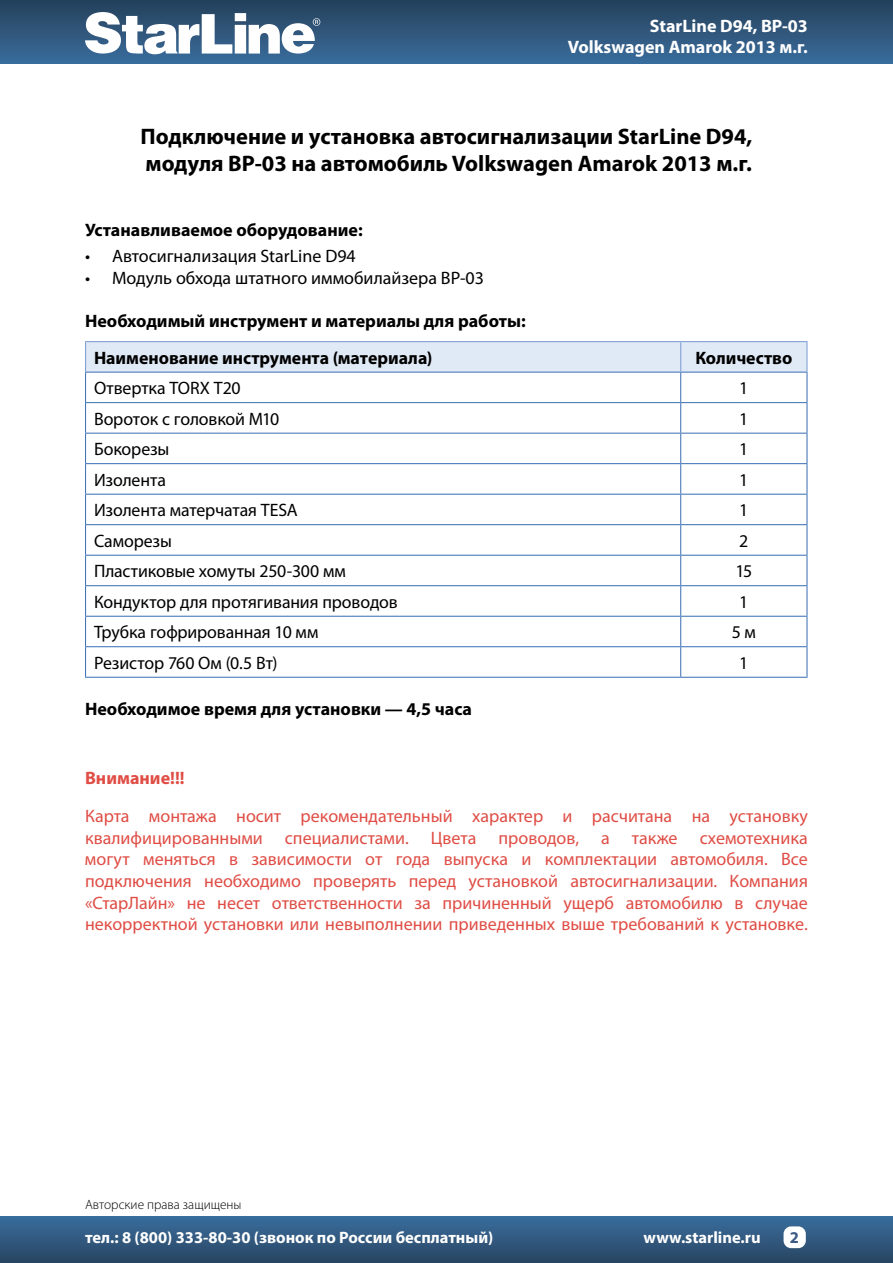
<style>
.page{position:relative;width:893px;height:1263px;background:#fff}
.page>*{position:absolute;margin:0;border:0;box-sizing:border-box;transform-origin:0 0}
.t1{font:700 22.5px/27px "Myriad Pro";color:#000}
.t2{font:18px/21.6px "Myriad Pro";color:#df4d45;text-align:justify}
.t3{font:18px "Myriad Pro";letter-spacing:-.005em;color:#000}
.t4{font:700 18px/37px "Myriad Pro";color:#000}
.t5{font:700 18px/21.6px "Myriad Pro";color:#fff;text-align:right}
.t6{font:700 18px "Myriad Pro";color:#df4d45}
.t7{font:700 16.5px "Myriad Pro";color:#fff}
.t8{font:700 16.5px "Myriad Pro";color:#3c5988}
.t9{font:300 13.5px "Myriad Pro";color:#000}
</style>
<div class="page">
<div style="left:0;top:0;width:893px;height:64px;background:linear-gradient(to bottom,#24405a,#3a6c9c)"></div>
<div style="left:0;top:1216px;width:893px;height:47px;background:linear-gradient(to bottom,#3a6e9e,#284561)"></div>
<svg style="left:85px;top:12px;width:235px;height:42px"></svg>
<div style="left:783px;top:1226px;width:23px;height:22px;background:#fff;border-radius:8px"></div>
<svg style="left:86px;top:403px;width:721px;height:274px"></svg>
<hr style="left:85px;top:402px;width:596px;height:1px;background:#376db4">
<hr style="left:681px;top:402px;width:126px;height:1px;background:#376db4">
<hr style="left:680px;top:403px;width:1px;height:30px;background:#376db4">
<hr style="left:85px;top:433px;width:596px;height:1px;background:#376db4">
<hr style="left:681px;top:433px;width:126px;height:1px;background:#376db4">
<svg style="left:680px;top:434px;width:1px;height:29px"></svg>
<hr style="left:85px;top:463px;width:596px;height:1px;background:#376db4">
<hr style="left:681px;top:463px;width:126px;height:1px;background:#376db4">
<hr style="left:680px;top:464px;width:1px;height:30px;background:#376db4">
<hr style="left:85px;top:494px;width:596px;height:1px;background:#376db4">
<hr style="left:681px;top:494px;width:126px;height:1px;background:#376db4">
<svg style="left:680px;top:495px;width:1px;height:29px"></svg>
<hr style="left:85px;top:524px;width:596px;height:1px;background:#376db4">
<hr style="left:681px;top:524px;width:126px;height:1px;background:#376db4">
<hr style="left:680px;top:525px;width:1px;height:30px;background:#376db4">
<hr style="left:85px;top:555px;width:596px;height:1px;background:#376db4">
<hr style="left:681px;top:555px;width:126px;height:1px;background:#376db4">
<svg style="left:680px;top:556px;width:1px;height:29px"></svg>
<hr style="left:85px;top:585px;width:596px;height:1px;background:#376db4">
<hr style="left:681px;top:585px;width:126px;height:1px;background:#376db4">
<hr style="left:680px;top:586px;width:1px;height:30px;background:#376db4">
<hr style="left:85px;top:616px;width:596px;height:1px;background:#376db4">
<hr style="left:681px;top:616px;width:126px;height:1px;background:#376db4">
<svg style="left:680px;top:617px;width:1px;height:29px"></svg>
<hr style="left:85px;top:646px;width:596px;height:1px;background:#376db4">
<hr style="left:681px;top:646px;width:126px;height:1px;background:#376db4">
<hr style="left:680px;top:647px;width:1px;height:30px;background:#376db4">
<hr style="left:85px;top:677px;width:596px;height:1px;background:#376db4">
<hr style="left:681px;top:677px;width:126px;height:1px;background:#376db4">
<hr style="left:85px;top:341px;width:596px;height:1px;background:#7f9ed3">
<hr style="left:681px;top:341px;width:126px;height:1px;background:#7f9ed3">
<svg style="left:85px;top:342px;width:723px;height:60px"></svg>
<hr style="left:85px;top:403px;width:1px;height:30px;background:#376db4">
<hr style="left:807px;top:403px;width:1px;height:30px;background:#376db4">
<svg style="left:85px;top:434px;width:1px;height:29px"></svg>
<svg style="left:807px;top:434px;width:1px;height:29px"></svg>
<hr style="left:85px;top:464px;width:1px;height:30px;background:#376db4">
<hr style="left:807px;top:464px;width:1px;height:30px;background:#376db4">
<svg style="left:85px;top:495px;width:1px;height:29px"></svg>
<svg style="left:807px;top:495px;width:1px;height:29px"></svg>
<hr style="left:85px;top:525px;width:1px;height:30px;background:#376db4">
<hr style="left:807px;top:525px;width:1px;height:30px;background:#376db4">
<svg style="left:85px;top:556px;width:1px;height:29px"></svg>
<svg style="left:807px;top:556px;width:1px;height:29px"></svg>
<hr style="left:85px;top:586px;width:1px;height:30px;background:#376db4">
<hr style="left:807px;top:586px;width:1px;height:30px;background:#376db4">
<svg style="left:85px;top:617px;width:1px;height:29px"></svg>
<svg style="left:807px;top:617px;width:1px;height:29px"></svg>
<hr style="left:85px;top:647px;width:1px;height:30px;background:#376db4">
<hr style="left:807px;top:647px;width:1px;height:30px;background:#376db4">
<p class="t5" style="left:568px;top:14px;width:242px">StarLine D94, BP-03<br>Volkswagen Amarok 2013 м.г.</p>
<p class="t1" style="left:141px;top:123px;width:613px">Подключение и установка автосигнализации StarLine D94, модуля BP-03 на автомобиль Volkswagen Amarok 2013 м.г.</p>
<p class="t4" style="left:85px;top:211px;width:279px">Устанавливаемое оборудование:</p>
<p class="t3" style="left:85px;top:245px;width:272px">• Автосигнализация StarLine D94</p>
<p class="t3" style="left:85px;top:267px;width:400px">• Модуль обхода штатного иммобилайзера BP-03</p>
<p class="t4" style="left:94px;top:301px;width:433px;text-indent:-9px">Необходимый инструмент и материалы для работы:<br>Наименование инструмента (материала)</p>
<p class="t4" style="left:695px;top:338px;width:98px">Количество</p>
<p class="t3" style="left:94px;top:377px;width:148px">Отвертка TORX T20</p>
<p class="t3" style="left:739px;top:377px;width:11px">1</p>
<p class="t3" style="left:94px;top:407px;width:187px">Вороток с головкой М10</p>
<p class="t3" style="left:739px;top:407px;width:11px">1</p>
<p class="t3" style="left:94px;top:438px;width:77px">Бокорезы</p>
<p class="t3" style="left:739px;top:438px;width:11px">1</p>
<p class="t3" style="left:94px;top:468px;width:73px">Изолента</p>
<p class="t3" style="left:739px;top:468px;width:11px">1</p>
<p class="t3" style="left:94px;top:499px;width:205px">Изолента матерчатая TESA</p>
<p class="t3" style="left:739px;top:499px;width:11px">1</p>
<p class="t3" style="left:94px;top:530px;width:79px">Саморезы</p>
<p class="t3" style="left:739px;top:530px;width:11px">2</p>
<p class="t3" style="left:94px;top:560px;width:253px">Пластиковые хомуты 250-300 мм</p>
<p class="t3" style="left:735px;top:560px;width:18px">15</p>
<p class="t3" style="left:94px;top:591px;width:305px">Кондуктор для протягивания проводов</p>
<p class="t3" style="left:739px;top:591px;width:11px">1</p>
<p class="t3" style="left:94px;top:621px;width:226px">Трубка гофрированная 10 мм</p>
<p class="t3" style="left:732px;top:621px;width:26px">5м</p>
<p class="t3" style="left:94px;top:652px;width:185px">Резистор 760 Ом (0.5 Вт)</p>
<p class="t3" style="left:739px;top:652px;width:11px">1</p>
<p class="t4" style="left:85px;top:690px;width:389px">Необходимое время для установки — 4,5 часа</p>
<p class="t6" style="left:85px;top:766px;width:101px">Внимание!!!</p>
<p class="t2" style="left:85px;top:805px;width:724px">Карта монтажа носит рекомендательный характер и расчитана на установку квалифицированными специалистами. Цвета проводов, а также схемотехника могут меняться в зависимости от года выпуска и комплектации автомобиля. Все подключения необходимо проверять перед установкой автосигнализации. Компания «СтарЛайн» не несет ответственности за причиненный ущерб автомобилю в случае некорректной установки или невыполнении приведенных выше требований к установке.</p>
<p class="t9" style="left:85px;top:1196px;width:158px">Авторские права защищены</p>
<p class="t7" style="left:85px;top:1227px;width:410px">тел.: 8 (800) 333-80-30 (звонок по России бесплатный)</p>
<p class="t7" style="left:644px;top:1227px;width:119px">www.starline.ru</p>
<p class="t8" style="left:790px;top:1226px;width:11px">2</p>
</div>
